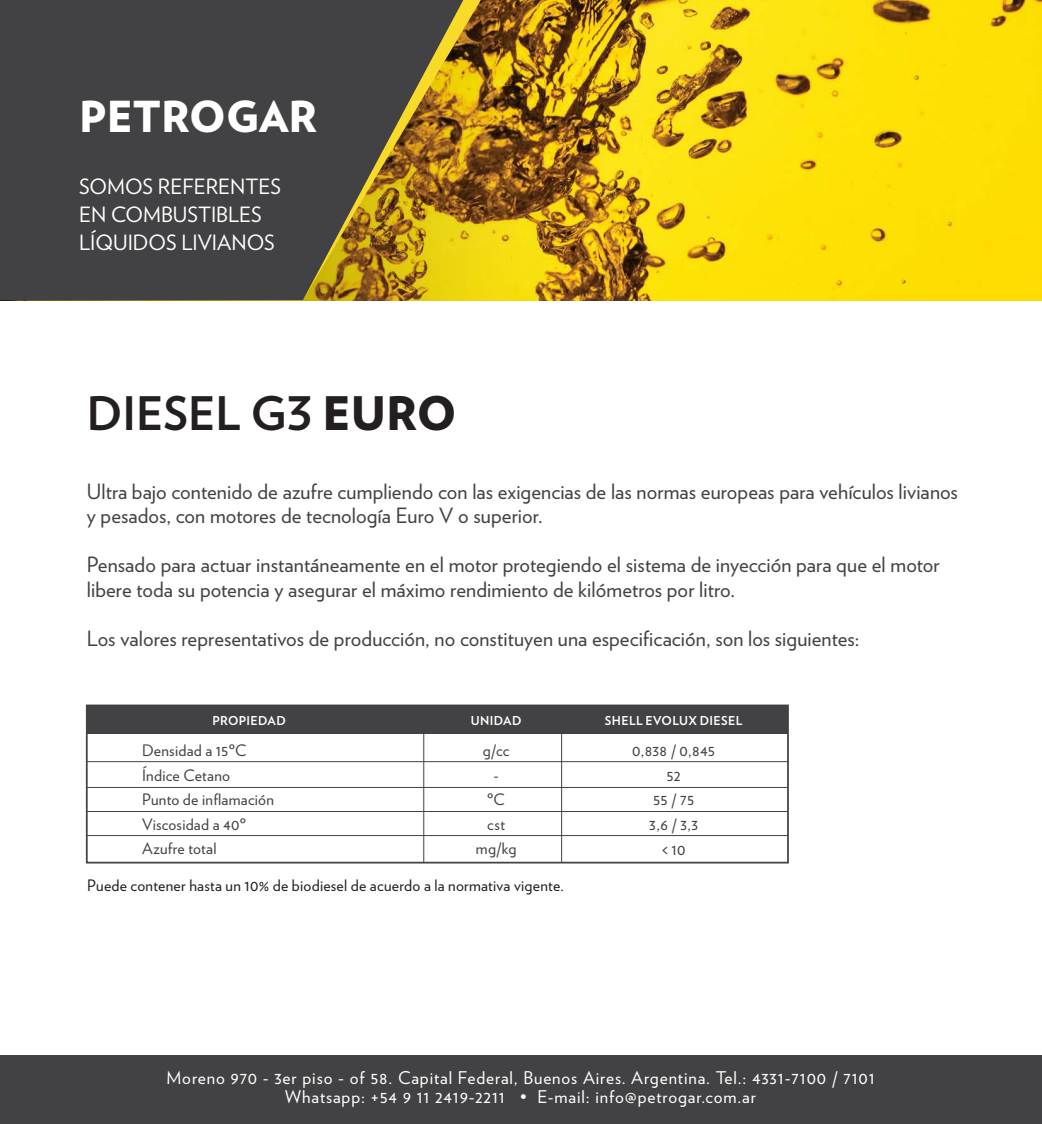
<style>
.page{position:relative;width:1042px;height:1124px;background:#fff}
.page>*{position:absolute;margin:0;border:0;box-sizing:border-box;transform-origin:0 0}
.t1{font:700 46.2px "Verlag";color:#231f20}
.t2{font:900 42.7px "Verlag";color:#fff}
.t3{font:21px/24.5px "Verlag";letter-spacing:.005em;color:#424143}
.t4{font:21px/28px "Verlag";color:#fff}
.t5{font:17.5px/19.2px "Verlag";letter-spacing:.05em;color:#fff;text-align:center}
.t6{font:15.75px/24.5px "Verlag";letter-spacing:.015em;color:#424143;text-align:center}
.t7{font:15.75px "Verlag";letter-spacing:.015em;color:#231f20}
.t8{font:700 12.25px "Verlag";letter-spacing:.03em;color:#fff}
.s1{font-weight:900}
</style>
<div class="page">
<img style="left:607px;top:0;width:434px;height:300px">
<img style="left:584px;top:0;width:23px;height:300px">
<img style="left:481px;top:0;width:103px;height:300px">
<img style="left:463px;top:0;width:18px;height:300px">
<svg style="left:0;top:0;width:463px;height:300px;background:#564e3b"></svg>
<div style="left:87px;top:705px;width:701px;height:29px;background:#424143"></div>
<div style="left:86px;top:704px;width:703px;height:159px;border:2px solid #424143"></div>
<hr style="left:87px;top:761px;width:701px;height:1px;background:#424143">
<hr style="left:87px;top:787px;width:701px;height:1px;background:#424143">
<hr style="left:87px;top:811px;width:701px;height:1px;background:#424143">
<hr style="left:87px;top:835px;width:701px;height:1px;background:#424143">
<hr style="left:423px;top:705px;width:1px;height:157px;background:#424143">
<hr style="left:561px;top:705px;width:1px;height:157px;background:#424143">
<div style="left:0;top:1056px;width:1042px;height:68px;background:#424143"></div>
<h2 class="t2" style="left:79px;top:82px;width:240px">PETROGAR</h2>
<p class="t4" style="left:79px;top:171px;width:203px">SOMOS REFERENTES<br>EN COMBUSTIBLES<br>LÍQUIDOS LIVIANOS</p>
<h1 class="t1" style="left:87px;top:377px;width:371px">DIESEL G3 <span class="s1">EURO</span></h1>
<p class="t3" style="left:87px;top:478px;width:872px">Ultra bajo contenido de azufre cumpliendo con las exigencias de las normas europeas para vehículos livianos y pesados, con motores de tecnología Euro V o superior.</p>
<p class="t3" style="left:87px;top:551px;width:854px">Pensado para actuar instantáneamente en el motor protegiendo el sistema de inyección para que el motor libere toda su potencia y asegurar el máximo rendimiento de kilómetros por litro.</p>
<p class="t3" style="left:87px;top:625px;width:774px">Los valores representativos de producción, no constituyen una especificación, son los siguientes:</p>
<p class="t8" style="left:471px;top:711px;width:52px">UNIDAD</p>
<p class="t8" style="left:605px;top:711px;width:139px">SHELL EVOLUX DIESEL</p>
<p class="t8" style="left:212px;top:711px;width:75px">PROPIEDAD</p>
<p class="t6" style="left:142px;top:738px;width:133px;text-align:left">Densidad a 15ºC<br>Índice Cetano<br>Punto de inflamación<br>Viscosidad a 40º<br>Azufre total</p>
<p class="t6" style="left:476px;top:738px;width:42px">g/cc<br>-<br>ºC<br>cst mg/kg</p>
<p class="t6" style="left:632px;top:738px;width:84px">0,838 / 0,845<br>52<br>55 / 75<br>3,6 / 3,3<br>&lt; 10</p>
<p class="t7" style="left:87px;top:873px;width:478px">Puede contener hasta un 10% de biodiesel de acuerdo a la normativa vigente.</p>
<p class="t5" style="left:166px;top:1067px;width:709px">Moreno 970 - 3er piso - of 58. Capital Federal, Buenos Aires. Argentina. Tel.: 4331-7100 / 7101<br>Whatsapp: +54 9 11 2419-2211 • E-mail: info@petrogar.com.ar</p>
</div>
